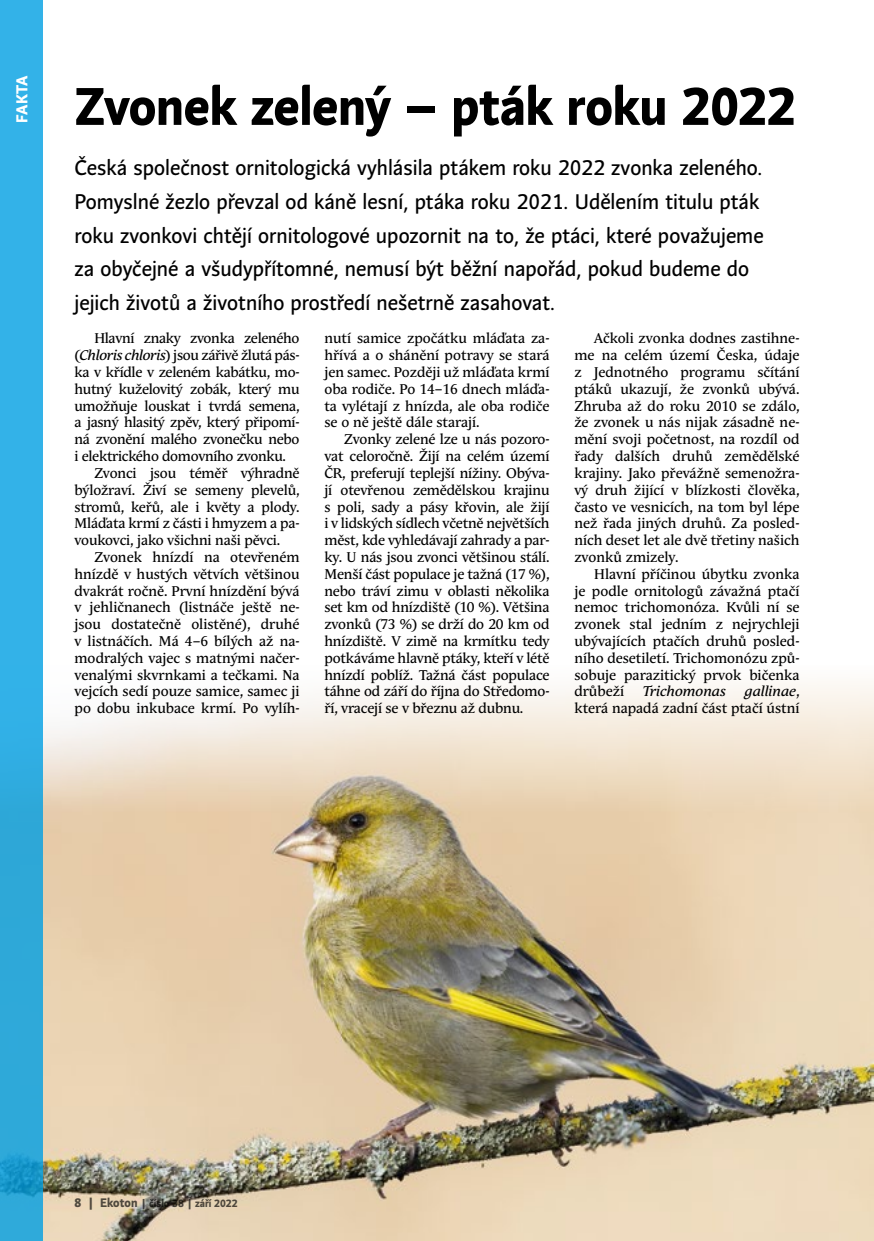
<style>
.page{position:relative;width:874px;height:1241px;background:#fff}
.page>*{position:absolute;margin:0;border:0;box-sizing:border-box;transform-origin:0 0}
.NADPIS_01{font:700 52.5px "Andulka Sans Text";letter-spacing:-.005em;color:#000}
.perex{font:21px/33.6px "Andulka Sans Text";color:#000}
.t1{font:700 15.75px "Andulka Sans Text";color:#fff}
.text{font:14px/16.8px "Andulka Text Pro";color:#000;text-align:justify}
.text-2{font:italic 14px "Andulka Text Pro";color:#000}
.t2{font:700 10.5px "Andulka Sans Text";color:#575756}
.s1{font-style:italic}
.s2{font-size:12.25px}
</style>
<div class="page">
<img style="left:42px;top:665px;width:831px;height:575px">
<div style="left:0;top:0;width:42px;height:1240px;background:linear-gradient(to right,#30aee2,#30aee2)"></div>
<p class="t1" style="left:12px;top:123px;width:49px;rotate:-90deg">FAKTA</p>
<p class="NADPIS_01" style="left:74px;top:75px;width:722px">Zvonek zelený – pták roku 2022</p>
<p class="perex" style="left:74px;top:151px;width:690px">Česká společnost ornitologická vyhlásila ptákem roku 2022 zvonka zeleného.<br>Pomyslné žezlo převzal od káně lesní, ptáka roku 2021. Udělením titulu pták roku zvonkovi chtějí ornitologové upozornit na to, že ptáci, které považujeme za obyčejné a všudypřítomné, nemusí být běžní napořád, pokud budeme do jejich životů a životního prostředí nešetrně zasahovat.</p>
<p class="text" style="left:74px;top:330px;width:226px;text-indent:20px">Hlavní znaky zvonka zeleného (<span class="s1">Chloris chloris</span>) jsou zářivě žlutá pás&shy;ka v křídle v zeleném kabátku, mo&shy;hutný kuželovitý zobák, který mu umožňuje louskat i tvrdá semena, a jasný hlasitý zpěv, který připomí&shy;ná zvonění malého zvonečku nebo i elektrického domovního zvonku.</p>
<p class="text" style="left:74px;top:464px;width:226px;text-indent:20px">Zvonci jsou téměř výhradně býložraví. Živí se semeny plevelů, stromů, keřů, ale i květy a plody.<br>Mláďata krmí z části i hmyzem a pa&shy;voukovci, jako všichni naši pěvci.</p>
<p class="text" style="left:74px;top:548px;width:226px;text-indent:20px">Zvonek hnízdí na otevřeném hnízdě v hustých větvích většinou dvakrát ročně. První hnízdění bývá v jehličnanech (listnáče ještě ne&shy;jsou dostatečně olistěné), druhé v listnáčích. Má 4–6 bílých až na&shy;modralých vajec s matnými načer&shy;venalými skvrnkami a tečkami. Na vejcích sedí pouze samice, samec ji po dobu inkubace krmí. Po vylíh-</p>
<p class="text" style="left:574px;top:330px;width:226px;text-indent:20px">Ačkoli zvonka dodnes zastihne&shy;me na celém území Česka, údaje z Jednotného programu sčítání ptáků ukazují, že zvonků ubývá.<br>Zhruba až do roku 2010 se zdálo, že zvonek u nás nijak zásadně ne&shy;mění svoji početnost, na rozdíl od řady dalších druhů zemědělské krajiny. Jako převážně semenožra&shy;vý druh žijící v blízkosti člověka, často ve vesnicích, na tom byl lépe než řada jiných druhů. Za posled&shy;ních deset let ale dvě třetiny našich zvonků zmizely.</p>
<p class="text" style="left:574px;top:565px;width:226px;text-indent:20px">Hlavní příčinou úbytku zvonka je podle ornitologů závažná ptačí nemoc trichomonóza. Kvůli ní se zvonek stal jedním z nejrychleji ubývajících ptačích druhů posled&shy;ního desetiletí. Trichomonózu způ&shy;sobuje parazitický prvok bičenka drůbeží</p>
<p class="text" style="left:324px;top:330px;width:226px">nutí samice zpočátku mláďata za&shy;hřívá a o shánění potravy se stará jen samec. Později už mláďata krmí oba rodiče. Po 14–16 dnech mláďa&shy;ta vylétají z hnízda, ale oba rodiče se o ně ještě dále starají.</p>
<p class="text" style="left:324px;top:431px;width:226px;text-indent:20px">Zvonky zelené lze u nás pozoro&shy;vat celoročně. Žijí na celém území ČR, preferují teplejší nížiny. Obýva&shy;jí otevřenou zemědělskou krajinu s poli, sady a pásy křovin, ale žijí i v lidských sídlech včetně největších měst, kde vyhledávají zahrady a par&shy;ky. U nás jsou zvonci většinou stálí.<br>Menší část populace je tažná (17 %), nebo tráví zimu v oblasti několika set km od hnízdiště (10 %). Většina zvonků (73 %) se drží do 20 km od hnízdiště. V zimě na krmítku tedy potkáváme hlavně ptáky, kteří v létě hnízdí poblíž. Tažná část populace táhne od září do října do Středomo&shy;ří, vracejí se v březnu až dubnu.</p>
<p class="text-2" style="left:642px;top:683px;width:84px">Trichomonas</p>
<p class="text" style="left:574px;top:683px;width:226px;text-align:right"><span class="s1">gallinae</span>,<br>která napadá zadní část ptačí ústní</p>
<p class="t2" style="left:75px;top:1196px;width:164px"><span class="s2">8 | Ekoton</span> | číslo 38 | září 2022</p>
</div>
